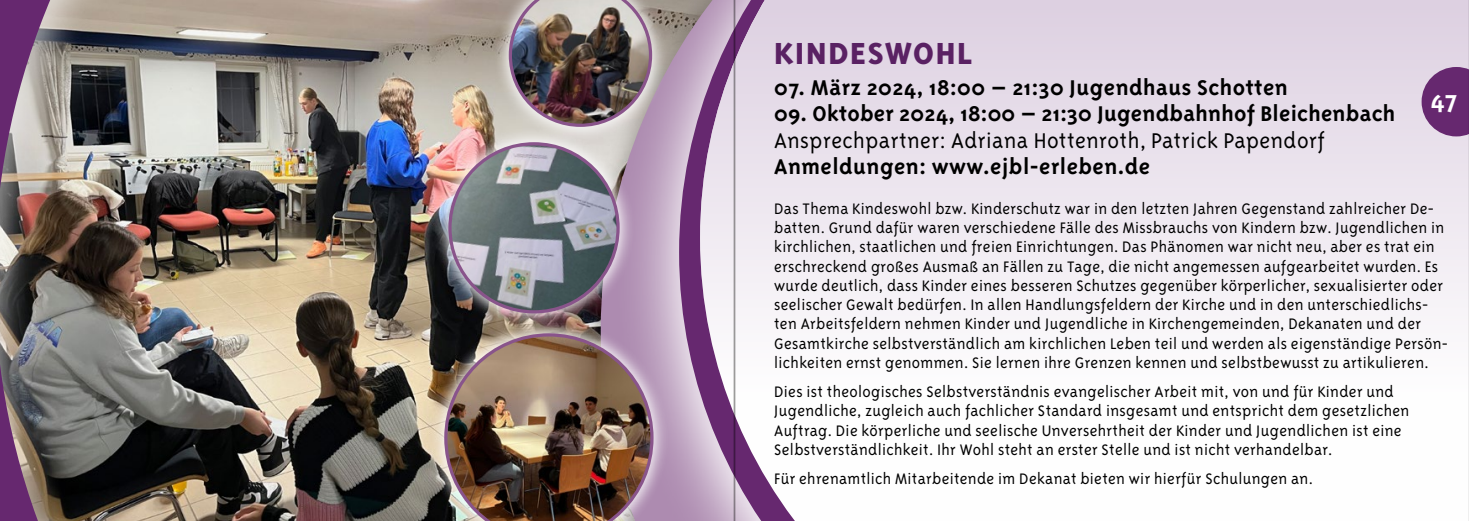
<style>
.page{position:relative;width:1469px;height:521px;background:#fff}
.page>*{position:absolute;margin:0;border:0;box-sizing:border-box;transform-origin:0 0}
.t1{font:800 35px "Triplex Sans";letter-spacing:.05em;color:#66286f}
.t2{font:700 28px "Triplex Sans";color:#fff}
.t3{font:700 24.5px "Triplex Sans";letter-spacing:.02em;color:#000}
.t4{font:300 24.5px "Triplex Sans";letter-spacing:.02em;color:#000}
.t5{font:300 17.5px/19.2px "Triplex Sans";letter-spacing:.02em;color:#000}
</style>
<div class="page">
<img style="left:0;top:0;width:733px;height:521px">
<svg style="left:733px;top:0;width:735px;height:521px"></svg>
<h1 class="t1" style="left:774px;top:34px;width:199px">KINDESWOHL</h1>
<h3 class="t3" style="left:774px;top:74px;width:515px">07. März 2024, 18:00 – 21:30 Jugendhaus Schotten</h3>
<h3 class="t3" style="left:774px;top:100px;width:622px">09. Oktober 2024, 18:00 – 21:30 Jugendbahnhof Bleichenbach</h3>
<h3 class="t4" style="left:774px;top:127px;width:552px">Ansprechpartner: Adriana Hottenroth, Patrick Papendorf</h3>
<h3 class="t3" style="left:774px;top:153px;width:377px">Anmeldungen: www.ejbl-erleben.de</h3>
<h2 class="t2" style="left:1430px;top:84px;width:28px">47</h2>
<p class="t5" style="left:774px;top:199px;width:675px">Das Thema Kindeswohl bzw. Kinderschutz war in den letzten Jahren Gegenstand zahlreicher De&shy;batten. Grund dafür waren verschiedene Fälle des Missbrauchs von Kindern bzw. Jugendlichen in kirchlichen, staatlichen und freien Einrichtungen. Das Phänomen war nicht neu, aber es trat ein erschreckend großes Ausmaß an Fällen zu Tage, die nicht angemessen aufgearbeitet wurden. Es wurde deutlich, dass Kinder eines besseren Schutzes gegenüber körperlicher, sexualisierter oder seelischer Gewalt bedürfen. In allen Handlungsfeldern der Kirche und in den unterschiedlichs&shy;ten Arbeitsfeldern nehmen Kinder und Jugendliche in Kirchengemeinden, Dekanaten und der Gesamtkirche selbstverständlich am kirchlichen Leben teil und werden als eigenständige Persön&shy;lichkeiten ernst genommen. Sie lernen ihre Grenzen kennen und selbstbewusst zu artikulieren.</p>
<p class="t5" style="left:774px;top:382px;width:636px">Dies ist theologisches Selbstverständnis evangelischer Arbeit mit, von und für Kinder und Jugendliche, zugleich auch fachlicher Standard insgesamt und entspricht dem gesetzlichen Auftrag. Die körperliche und seelische Unversehrtheit der Kinder und Jugendlichen ist eine Selbstverständlichkeit. Ihr Wohl steht an erster Stelle und ist nicht verhandelbar.</p>
<p class="t5" style="left:774px;top:469px;width:540px">Für ehrenamtlich Mitarbeitende im Dekanat bieten wir hierfür Schulungen an.</p>
</div>
